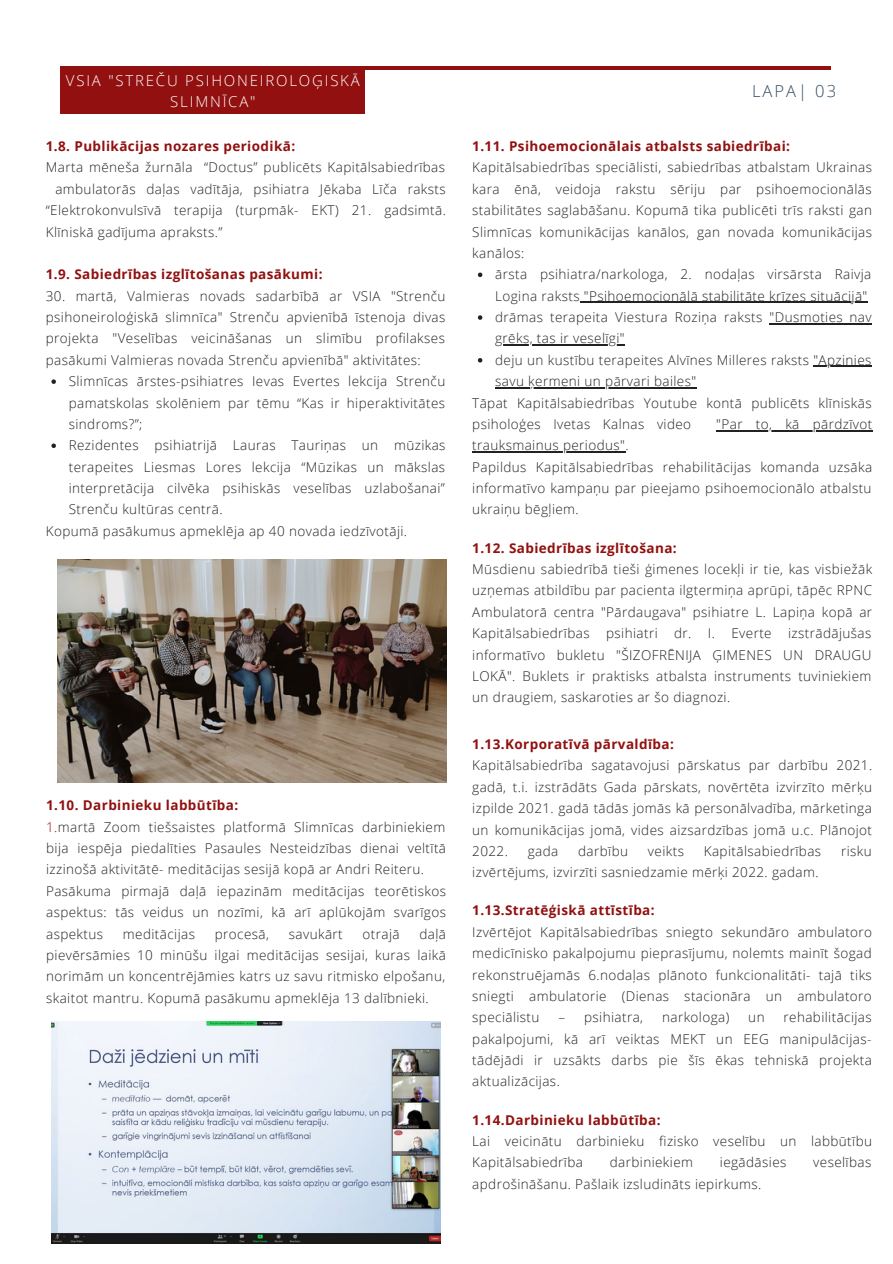
<style>
.page{position:relative;width:893px;height:1264px;background:#fff}
.page>*{position:absolute;margin:0;border:0;box-sizing:border-box;transform-origin:0 0}
.t1{font:300 16.5px "Open Sans";letter-spacing:.12em;color:#364d62}
.t2{font:300 15px/20.4px "Open Sans";letter-spacing:.12em;color:#fff;text-align:center}
.t3{font:300 13.5px/21.3px "Open Sans";letter-spacing:.03em;color:#222;text-align:justify}
.t4{font:700 13.5px "Open Sans";letter-spacing:.03em;color:#921010}
.s1{font-weight:700;color:#921010}
.s2{color:#921010}
</style>
<div class="page">
<hr style="left:60px;top:66px;width:770px;height:4px;background:#921010">
<div style="left:60px;top:66px;width:305px;height:47px;background:#921010"></div>
<svg style="left:478px;top:272px;width:4px;height:5px"></svg>
<hr style="left:580px;top:302px;width:287px;height:1px;background:#222">
<svg style="left:478px;top:315px;width:4px;height:5px"></svg>
<hr style="left:769px;top:323px;width:102px;height:1px;background:#222">
<hr style="left:495px;top:344px;width:130px;height:2px;background:#222">
<svg style="left:478px;top:358px;width:4px;height:4px"></svg>
<hr style="left:813px;top:366px;width:58px;height:1px;background:#222">
<hr style="left:495px;top:387px;width:201px;height:1px;background:#222">
<hr style="left:716px;top:430px;width:156px;height:1px;background:#222">
<hr style="left:472px;top:451px;width:153px;height:1px;background:#222">
<svg style="left:51px;top:379px;width:5px;height:5px"></svg>
<svg style="left:51px;top:443px;width:5px;height:5px"></svg>
<img style="left:58px;top:560px;width:389px;height:222px">
<img style="left:52px;top:1021px;width:388px;height:222px">
<p class="t2" style="left:66px;top:70px;width:295px">VSIA "STREČU PSIHONEIROLOĢISKĀ<br>SLIMNĪCA"</p>
<p class="t4" style="left:46px;top:137px;width:251px">1.8. Publikācijas nozares periodikā:</p>
<p class="t3" style="left:46px;top:157px;width:400px">Marta mēneša žurnāla “Doctus” publicēts Kapitālsabiedrības</p>
<p class="t3" style="left:55px;top:178px;width:392px">ambulatorās daļas vadītāja, psihiatra Jēkaba Līča raksts</p>
<p class="t3" style="left:46px;top:199px;width:401px">“Elektrokonvulsīvā terapija (turpmāk- EKT) 21. gadsimtā.</p>
<p class="t3" style="left:46px;top:221px;width:178px">Klīniskā gadījuma apraksts.”</p>
<p class="t4" style="left:46px;top:265px;width:278px">1.9. Sabiedrības izglītošanas pasākumi:</p>
<p class="t3" style="left:46px;top:285px;width:401px">30. martā, Valmieras novads sadarbībā ar VSIA "Strenču psihoneiroloģiskā slimnīca" Strenču apvienībā īstenoja divas projekta "Veselības veicināšanas un slimību profilakses pasākumi Valmieras novada Strenču apvienībā" aktivitātes:</p>
<p class="t3" style="left:69px;top:370px;width:378px;text-align:left">Slimnīcas ārstes-psihiatres Ievas Evertes lekcija Strenču pamatskolas skolēniem par tēmu “Kas ir hiperaktivitātes sindroms?”;<br>Rezidentes psihiatrijā Lauras Tauriņas un mūzikas terapeites Liesmas Lores lekcija “Mūzikas un mākslas interpretācija cilvēka psihiskās veselības uzlabošanai” Strenču kultūras centrā.</p>
<p class="t3" style="left:46px;top:520px;width:363px">Kopumā pasākumus apmeklēja ap 40 novada iedzīvotāji.</p>
<p class="t3" style="left:46px;top:794px;width:401px;text-align:left"><span class="s1">1.10. Darbinieku labbūtība:<br></span><span class="s2">1.</span>martā Zoom tiešsaistes platformā Slimnīcas darbiniekiem bija iespēja piedalīties Pasaules Nesteidzības dienai veltītā izzinošā aktivitātē- meditācijas sesijā kopā ar Andri Reiteru.<br>Pasākuma pirmajā daļā iepazinām meditācijas teorētiskos aspektus: tās veidus un nozīmi, kā arī aplūkojām svarīgos aspektus</p>
<p class="t3" style="left:46px;top:922px;width:401px;text-indent:373px">daļā pievērsāmies 10 minūšu ilgai meditācijas sesijai, kuras laikā norimām un koncentrējāmies katrs uz savu ritmisko elpošanu, skaitot mantru. Kopumā pasākumu apmeklēja 13 dalībnieki.</p>
<p class="t3" style="left:123px;top:922px;width:74px">meditācijas</p>
<p class="t3" style="left:215px;top:922px;width:56px">procesā,</p>
<p class="t3" style="left:289px;top:922px;width:55px">savukārt</p>
<p class="t3" style="left:362px;top:922px;width:39px">otrajā</p>
<p class="t1" style="left:752px;top:80px;width:85px">LAPA| 03</p>
<p class="t4" style="left:472px;top:137px;width:319px">1.11. Psihoemocionālais atbalsts sabiedrībai:</p>
<p class="t3" style="left:472px;top:157px;width:401px">Kapitālsabiedrības speciālisti, sabiedrības atbalstam Ukrainas kara ēnā, veidoja rakstu sēriju par psihoemocionālās stabilitātes saglabāšanu. Kopumā tika publicēti trīs raksti gan Slimnīcas komunikācijas kanālos, gan novada komunikācijas kanālos:</p>
<p class="t3" style="left:495px;top:263px;width:378px;text-align:left">ārsta psihiatra/narkologa, 2. nodaļas virsārsta Raivja Logina raksts "Psihoemocionālā stabilitāte krīzes situācijā" drāmas terapeita Viestura Roziņa raksts "Dusmoties nav grēks, tas ir veselīgi"<br>deju un kustību terapeites Alvīnes Milleres raksts "Apzinies savu ķermeni un pārvari bailes"</p>
<p class="t3" style="left:472px;top:391px;width:401px">Tāpat Kapitālsabiedrības Youtube kontā publicēts klīniskās psiholoģes Ivetas Kalnas video</p>
<p class="t3" style="left:716px;top:413px;width:157px">"Par to, kā pārdzīvot</p>
<p class="t3" style="left:472px;top:434px;width:401px;text-align:left">trauksmainus periodus".<br>Papildus Kapitālsabiedrības rehabilitācijas komanda uzsāka informatīvo kampaņu par pieejamo psihoemocionālo atbalstu ukraiņu bēgļiem.</p>
<p class="t4" style="left:472px;top:538px;width:206px">1.12. Sabiedrības izglītošana:</p>
<p class="t3" style="left:472px;top:558px;width:401px">Mūsdienu sabiedrībā tieši ģimenes locekļi ir tie, kas visbiežāk uzņemas atbildību par pacienta ilgtermiņa aprūpi, tāpēc RPNC Ambulatorā centra "Pārdaugava" psihiatre L. Lapiņa kopā ar Kapitālsabiedrības psihiatri dr. I. Everte izstrādājušas informatīvo bukletu "ŠIZOFRĒNIJA ĢIMENES UN DRAUGU LOKĀ". Buklets ir praktisks atbalsta instruments tuviniekiem un draugiem, saskaroties ar šo diagnozi.</p>
<p class="t4" style="left:472px;top:734px;width:203px">1.13.Korporatīvā pārvaldība:</p>
<p class="t3" style="left:472px;top:754px;width:401px">Kapitālsabiedrība sagatavojusi pārskatus par darbību 2021. gadā, t.i. izstrādāts Gada pārskats, novērtēta izvirzīto mērķu izpilde 2021. gadā tādās jomās kā personālvadība, mārketinga un komunikācijas jomā, vides aizsardzības jomā u.c. Plānojot 2022.</p>
<p class="t3" style="left:527px;top:840px;width:32px">gada</p>
<p class="t3" style="left:578px;top:840px;width:51px">darbību</p>
<p class="t3" style="left:648px;top:840px;width:37px">veikts</p>
<p class="t3" style="left:703px;top:840px;width:119px">Kapitālsabiedrības</p>
<p class="t3" style="left:841px;top:840px;width:32px">risku</p>
<p class="t3" style="left:472px;top:861px;width:348px">izvērtējums, izvirzīti sasniedzamie mērķi 2022. gadam.</p>
<p class="t4" style="left:472px;top:901px;width:184px">1.13.Stratēģiskā attīstība:</p>
<p class="t3" style="left:472px;top:921px;width:401px">Izvērtējot Kapitālsabiedrības sniegto sekundāro ambulatoro medicīnisko pakalpojumu pieprasījumu, nolemts mainīt šogad rekonstruējamās 6.nodaļas plānoto funkcionalitāti- tajā tiks sniegti ambulatorie (Dienas stacionāra un ambulatoro speciālistu</p>
<p class="t3" style="left:472px;top:1006px;width:401px;text-indent:311px">rehabilitācijas pakalpojumi, kā arī veiktas MEKT un EEG manipulācijas&shy;tādējādi ir uzsākts darbs pie šīs ēkas tehniskā projekta aktualizācijas.</p>
<p class="t4" style="left:472px;top:1110px;width:190px">1.14.Darbinieku labbūtība:</p>
<p class="t3" style="left:472px;top:1130px;width:401px">Lai veicinātu darbinieku fizisko veselību un labbūtību<br>Kapitālsabiedrība</p>
<p class="t3" style="left:558px;top:1006px;width:86px">– psihiatra,</p>
<p class="t3" style="left:662px;top:1006px;width:69px">narkologa)</p>
<p class="t3" style="left:748px;top:1006px;width:18px">un</p>
<p class="t3" style="left:609px;top:1151px;width:85px">darbiniekiem</p>
<p class="t3" style="left:719px;top:1151px;width:68px">iegādāsies</p>
<p class="t3" style="left:813px;top:1151px;width:60px">veselības</p>
<p class="t3" style="left:472px;top:1172px;width:290px">apdrošināšanu. Pašlaik izsludināts iepirkums.</p>
</div>
